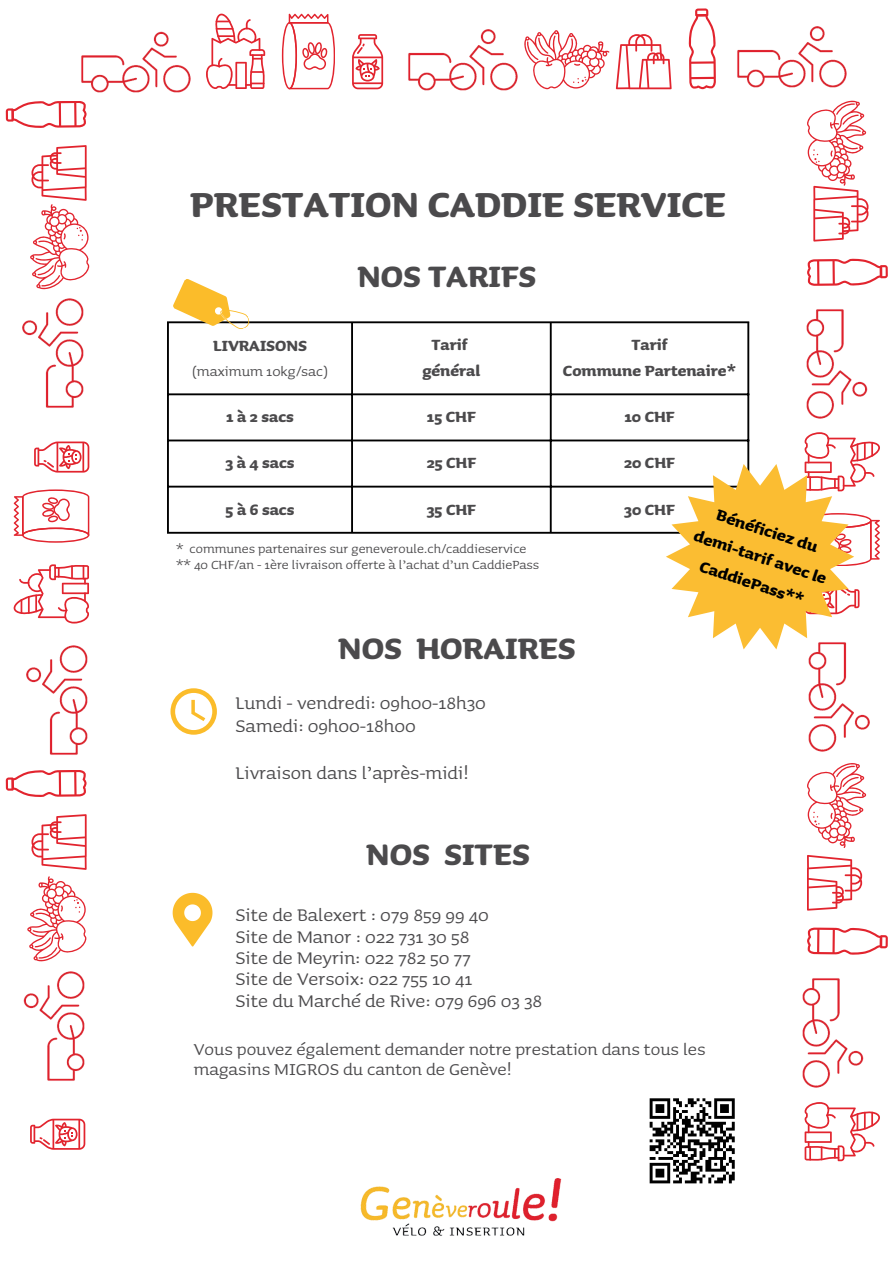
<style>
.page{position:relative;width:894px;height:1264px;background:#fff}
.page>*{position:absolute;margin:0;border:0;box-sizing:border-box;transform-origin:0 0}
.t1{font:700 44.25px "Sauna Pro";color:#4b4a4c}
.t2{font:700 37.65px "Sauna Pro";color:#4b4a4c}
.t3{font:700 37.5px "Sauna Pro";color:#4b4a4c}
.t4{font:22.5px/21.3px "Sauna Pro";color:#4b4a4c}
.t5{font:21px/20.2px "Sauna Pro";color:#4b4a4c}
.t6{font:700 19.35px/27.2px "Sauna Pro";color:#000;text-align:center}
.t7{font:700 18.75px/25.8px "Sauna Pro";color:#4b4a4c;text-align:center}
.t8{font:17.25px "Sauna Pro";color:#4b4a4c}
.t9{font:15.75px/15.1px "Sauna Pro";color:#4b4a4c}
</style>
<div class="page">
<img style="left:81px;top:13px;width:142px;height:80px">
<img style="left:737px;top:26px;width:110px;height:62px">
<img style="left:408px;top:29px;width:110px;height:62px">
<svg style="left:524px;top:30px;width:85px;height:59px"></svg>
<svg style="left:282px;top:14px;width:53px;height:75px"></svg>
<svg style="left:615px;top:34px;width:56px;height:55px"></svg>
<svg style="left:206px;top:14px;width:59px;height:75px"></svg>
<svg style="left:688px;top:8px;width:27px;height:81px"></svg>
<svg style="left:352px;top:34px;width:31px;height:55px"></svg>
<img style="left:26px;top:645px;width:62px;height:110px">
<img style="left:22px;top:289px;width:62px;height:119px">
<svg style="left:14px;top:564px;width:75px;height:59px"></svg>
<svg style="left:14px;top:490px;width:75px;height:52px"></svg>
<svg style="left:34px;top:441px;width:55px;height:31px"></svg>
<svg style="left:30px;top:145px;width:59px;height:144px"></svg>
<svg style="left:6px;top:101px;width:80px;height:27px"></svg>
<img style="left:23px;top:937px;width:64px;height:144px">
<svg style="left:27px;top:876px;width:59px;height:85px"></svg>
<svg style="left:31px;top:814px;width:56px;height:55px"></svg>
<svg style="left:6px;top:770px;width:80px;height:27px"></svg>
<svg style="left:30px;top:1118px;width:55px;height:31px"></svg>
<img style="left:806px;top:309px;width:62px;height:110px">
<img style="left:808px;top:649px;width:62px;height:103px">
<svg style="left:807px;top:763px;width:58px;height:85px"></svg>
<svg style="left:807px;top:855px;width:54px;height:55px"></svg>
<svg style="left:807px;top:927px;width:80px;height:27px"></svg>
<svg style="left:807px;top:100px;width:61px;height:141px"></svg>
<svg style="left:807px;top:258px;width:80px;height:27px"></svg>
<img style="left:802px;top:978px;width:62px;height:110px">
<svg style="left:804px;top:1102px;width:75px;height:59px"></svg>
<hr style="left:167px;top:323px;width:2px;height:209px;background:#000">
<hr style="left:351px;top:323px;width:2px;height:209px;background:#000">
<hr style="left:549px;top:323px;width:2px;height:209px;background:#000">
<hr style="left:747px;top:323px;width:2px;height:209px;background:#000">
<hr style="left:167px;top:321px;width:582px;height:2px;background:#000">
<hr style="left:167px;top:393px;width:582px;height:2px;background:#000">
<hr style="left:167px;top:439px;width:582px;height:2px;background:#000">
<hr style="left:167px;top:485px;width:582px;height:2px;background:#000">
<hr style="left:167px;top:532px;width:582px;height:1px;background:#000">
<svg style="left:173px;top:279px;width:76px;height:50px"></svg>
<svg style="left:649px;top:1098px;width:86px;height:86px"></svg>
<img style="left:360px;top:1178px;width:202px;height:58px">
<svg style="left:665px;top:432px;width:214px;height:217px"></svg>
<svg style="left:173px;top:892px;width:39px;height:54px"></svg>
<svg style="left:170px;top:688px;width:46px;height:46px"></svg>
<h1 class="t1" style="left:190px;top:178px;width:537px">PRESTATION CADDIE SERVICE</h1>
<p class="t7" style="left:213px;top:333px;width:95px">LIVRAISONS</p>
<p class="t8" style="left:192px;top:362px;width:137px">(maximum 10kg/sac)</p>
<h3 class="t3" style="left:357px;top:254px;width:180px">NOS TARIFS</h3>
<p class="t7" style="left:422px;top:332px;width:59px">Tarif général</p>
<p class="t7" style="left:563px;top:332px;width:174px">Tarif<br>Commune Partenaire*</p>
<p class="t7" style="left:226px;top:404px;width:69px">1 à 2 sacs</p>
<p class="t7" style="left:427px;top:404px;width:50px">15 CHF</p>
<p class="t7" style="left:624px;top:404px;width:52px">10 CHF</p>
<p class="t7" style="left:225px;top:450px;width:71px">3 à 4 sacs</p>
<p class="t7" style="left:426px;top:450px;width:51px">25 CHF</p>
<p class="t7" style="left:624px;top:450px;width:52px">20 CHF</p>
<p class="t7" style="left:225px;top:496px;width:70px">5 à 6 sacs</p>
<p class="t7" style="left:426px;top:496px;width:51px">35 CHF</p>
<p class="t7" style="left:624px;top:496px;width:52px">30 CHF</p>
<p class="t9" style="left:176px;top:541px;width:364px">* communes partenaires sur geneveroule.ch/caddieservice ** 40 CHF/an - 1ère livraison offerte à l’achat d’un CaddiePass</p>
<h2 class="t2" style="left:338px;top:625px;width:239px">NOS HORAIRES</h2>
<p class="t4" style="left:235px;top:692px;width:252px;line-height:22.5px">Lundi - vendredi: 09h00-18h30<br>Samedi: 09h00-18h00</p>
<p class="t4" style="left:235px;top:762px;width:234px">Livraison dans l’après-midi!</p>
<p class="t6" style="left:707px;top:496px;width:140px;rotate:18deg">Bénéficiez du demi-tarif avec le<br>CaddiePass**</p>
<h2 class="t2" style="left:366px;top:831px;width:165px">NOS SITES</h2>
<p class="t4" style="left:235px;top:904px;width:308px">Site de Balexert : 079 859 99 40<br>Site de Manor : 022 731 30 58<br>Site de Meyrin: 022 782 50 77<br>Site de Versoix: 022 755 10 41<br>Site du Marché de Rive: 079 696 03 38</p>
<p class="t5" style="left:194px;top:1039px;width:513px">Vous pouvez également demander notre prestation dans tous les magasins MIGROS du canton de Genève!</p>
</div>
